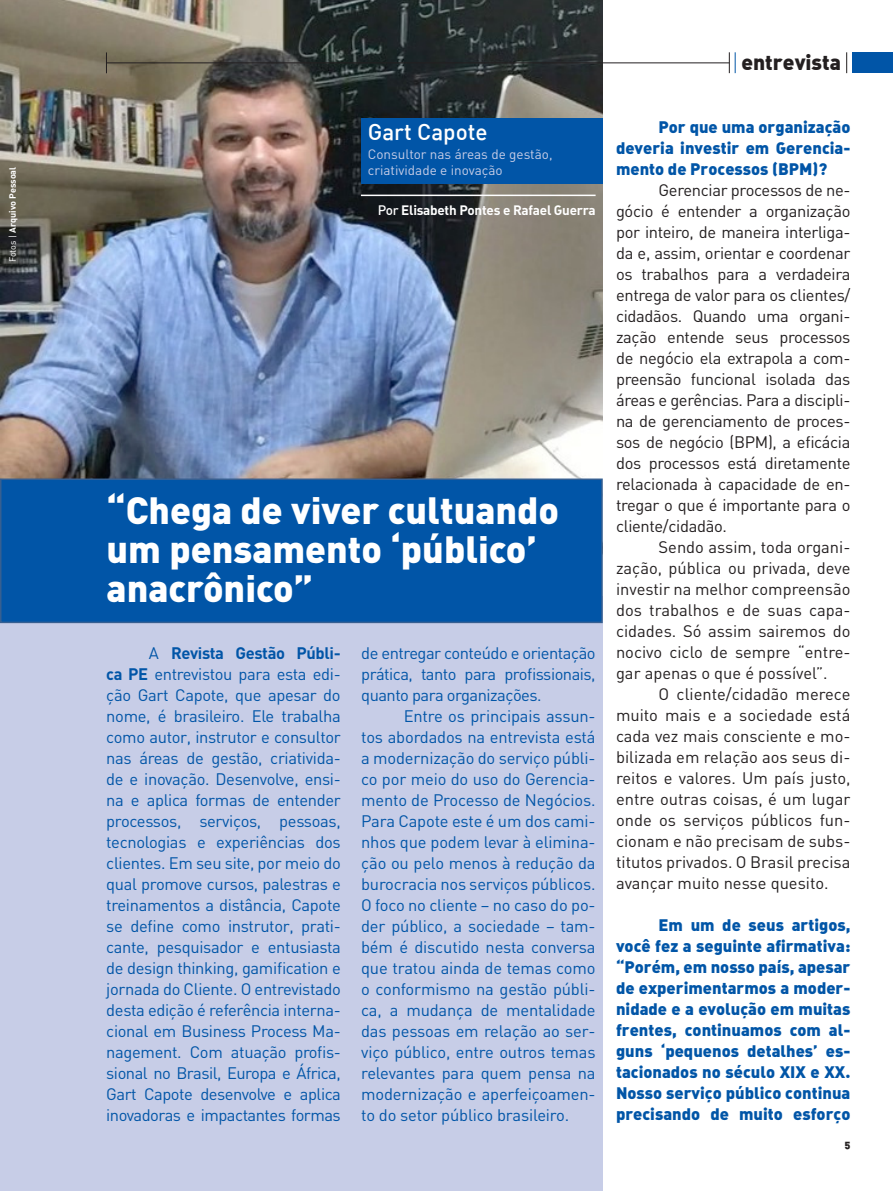
<style>
.page{position:relative;width:893px;height:1191px;background:#fff}
.page>*{position:absolute;margin:0;border:0;box-sizing:border-box;transform-origin:0 0}
.t1{font:900 37.5px/39px "DIN";color:#fff}
.t2{font:500 22.5px "DIN";color:#fff}
.t3{font:21px "DIN Black Alternate";color:#231f20}
.Texto_Geral{font:16.5px/21px "DIN";letter-spacing:-.03em;color:#0155a7;text-align:justify}
.Texto_Geral-2{font:16.5px/21px "DIN";color:#231f20;text-align:justify}
.Pergunta_-_Estrevist{font:16.5px/21px "DIN Black Alternate";color:#0155a7;text-align:justify}
.t4{font:13.5px "DIN";color:#c7cde7}
.t5{font:13.5px "DIN Bold Alternate";letter-spacing:-.02em;color:#fff}
.t6{font:10.5px "DIN Black Alternate";color:#231f20}
.Créditos_de_Foto{font:9px "DIN Bold Alternate";color:#fff}
.s1{font-family:"DIN"}
.s2{font-family:"DIN";font-weight:500}
.s3{font-weight:700}
</style>
<div class="page">
<div style="left:0;top:595px;width:603px;height:596px;background:#c7cde7"></div>
<img style="left:0;top:0;width:603px;height:478px">
<div style="left:361px;top:118px;width:242px;height:66px;background:#0155a7"></div>
<hr style="left:106px;top:62px;width:623px;height:1px;background:#231f20">
<svg style="left:846px;top:52px;width:1px;height:21px"></svg>
<div style="left:852px;top:52px;width:41px;height:21px;background:#0155a7"></div>
<svg style="left:729px;top:52px;width:7px;height:21px"></svg>
<svg style="left:106px;top:52px;width:1px;height:21px"></svg>
<hr style="left:361px;top:195px;width:235px;height:1px;background:#fff">
<div style="left:1px;top:479px;width:601px;height:143px;background:#0155a7"></div>
<div style="left:0;top:478px;width:603px;height:145px;border:2px solid #365f91"></div>
<p class="Créditos_de_Foto" style="left:7px;top:262px;width:97px;rotate:-90deg"><span class="s1">Fotos |</span> Arquivo Pessoal</p>
<p class="t2" style="left:368px;top:118px;width:121px">Gart Capote</p>
<p class="t4" style="left:368px;top:145px;width:186px">Consultor nas áreas de gestão,</p>
<p class="t4" style="left:368px;top:162px;width:136px">criatividade e inovação</p>
<p class="t5" style="left:378px;top:201px;width:220px"><span class="s2">Por</span> Elisabeth Pontes e Rafael Guerra</p>
<p class="t1" style="left:107px;top:488px;width:454px">“Chega de viver cultuando um pensamento ‘público’ anacrônico”</p>
<p class="Texto_Geral" style="left:106px;top:642px;width:236px;text-indent:43px">A <span class="s3">Revista Gestão Públi&shy;ca PE</span> entrevistou para esta edi&shy;ção Gart Capote, que apesar do nome, é brasileiro. Ele trabalha como autor, instrutor e consultor nas áreas de gestão, criativida&shy;de e inovação. Desenvolve, ensi&shy;na e aplica formas de entender processos, serviços, pessoas, tecnologias e experiências dos clientes. Em seu site, por meio do qual promove cursos, palestras e treinamentos a distância, Capote se define como instrutor, prati&shy;cante, pesquisador e entusiasta de design thinking, gamification e jornada do Cliente. O entrevistado desta edição é referência interna&shy;cional em Business Process Ma&shy;nagement. Com atuação profis&shy;sional no Brasil, Europa e África, Gart Capote desenvolve e aplica inovadoras e impactantes formas</p>
<p class="Texto_Geral" style="left:361px;top:642px;width:236px">de entregar conteúdo e orientação prática, tanto para profissionais, quanto para organizações.</p>
<p class="Texto_Geral" style="left:361px;top:705px;width:236px;text-indent:43px">Entre os principais assun&shy;tos abordados na entrevista está a modernização do serviço públi&shy;co por meio do uso do Gerencia&shy;mento de Processo de Negócios.<br>Para Capote este é um dos cami&shy;nhos que podem levar à elimina&shy;ção ou pelo menos à redução da burocracia nos serviços públicos.<br>O foco no cliente – no caso do po&shy;der público, a sociedade – tam&shy;bém é discutido nesta conversa que tratou ainda de temas como o conformismo na gestão públi&shy;ca, a mudança de mentalidade das pessoas em relação ao ser&shy;viço público, entre outros temas relevantes para quem pensa na modernização e aperfeiçoamen&shy;to do setor público brasileiro.</p>
<p class="t3" style="left:741px;top:48px;width:101px">entrevista</p>
<p class="Pergunta_-_Estrevist" style="left:616px;top:116px;width:236px;text-indent:43px">Por que uma organização deveria investir em Gerencia&shy;mento de Processos (BPM)?</p>
<p class="Texto_Geral-2" style="left:616px;top:179px;width:236px;text-indent:43px">Gerenciar processos de ne&shy;gócio é entender a organização por inteiro, de maneira interliga&shy;da e, assim, orientar e coordenar os trabalhos para a verdadeira entrega de valor para os clientes/ cidadãos. Quando uma organi&shy;zação entende seus processos de negócio ela extrapola a com&shy;preensão funcional isolada das áreas e gerências. Para a discipli&shy;na de gerenciamento de proces&shy;sos de negócio (BPM), a eficácia dos processos está diretamente relacionada à capacidade de en&shy;tregar o que é importante para o cliente/cidadão.</p>
<p class="Texto_Geral-2" style="left:616px;top:536px;width:236px;text-indent:43px">Sendo assim, toda organi&shy;zação, pública ou privada, deve investir na melhor compreensão dos trabalhos e de suas capa&shy;cidades. Só assim sairemos do nocivo ciclo de sempre “entre&shy;gar apenas o que é possível”.</p>
<p class="Texto_Geral-2" style="left:616px;top:683px;width:236px;text-indent:43px">O cliente/cidadão merece muito mais e a sociedade está cada vez mais consciente e mo&shy;bilizada em relação aos seus di&shy;reitos e valores. Um país justo, entre outras coisas, é um lugar onde os serviços públicos fun&shy;cionam e não precisam de subs&shy;titutos privados. O Brasil precisa avançar muito nesse quesito.</p>
<p class="Pergunta_-_Estrevist" style="left:616px;top:914px;width:236px;text-indent:43px">Em um de seus artigos, você fez a seguinte afirmativa: “Porém, em nosso país, apesar de experimentarmos a moder&shy;nidade e a evolução em muitas frentes, continuamos com al&shy;guns ‘pequenos detalhes’ es&shy;tacionados no século XIX e XX.<br>Nosso serviço público continua precisando de muito esforço</p>
<p class="t6" style="left:844px;top:1137px;width:7px">5</p>
</div>
